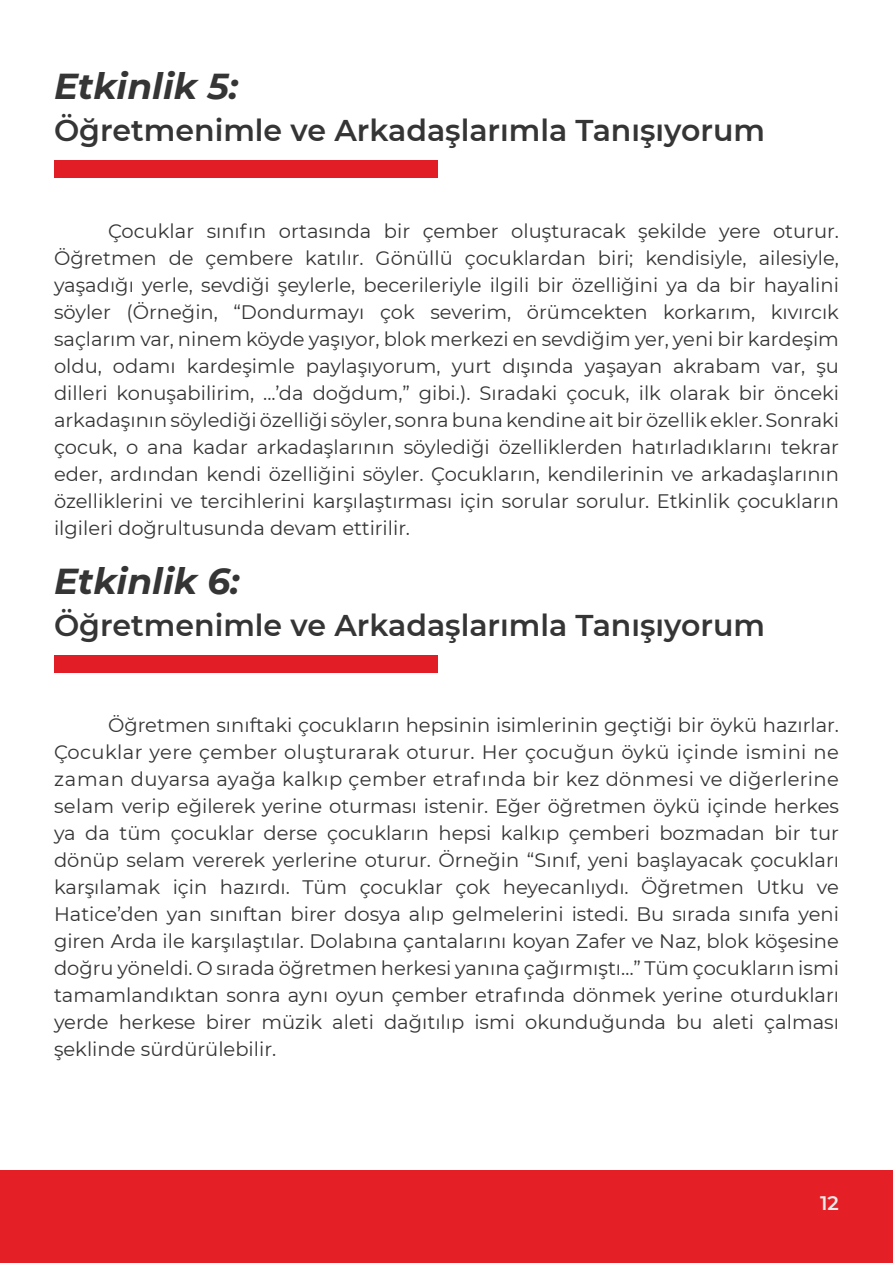
<style>
.page{position:relative;width:893px;height:1263px;background:#fff}
.page>*{position:absolute;margin:0;border:0;box-sizing:border-box;transform-origin:0 0}
.t1{font:italic 700 36px "Montserrat";color:#363536}
.t2{font:600 30px "Montserrat";color:#363536}
.t3{font:19.5px/27px "Montserrat";color:#363536;text-align:justify}
.t4{font:600 19.5px "Montserrat";color:#ebebeb}
</style>
<div class="page">
<div style="left:0;top:1171px;width:893px;height:92px;background:#e41f25"></div>
<div style="left:54px;top:161px;width:383px;height:17px;background:#e31d26"></div>
<div style="left:54px;top:655px;width:383px;height:18px;background:#e31d26"></div>
<h1 class="t1" style="left:54px;top:65px;width:186px">Etkinlik 5:</h1>
<h2 class="t2" style="left:54px;top:109px;width:713px">Öğretmenimle ve Arkadaşlarımla Tanışıyorum</h2>
<p class="t3" style="left:54px;top:217px;width:786px;text-indent:54px">Çocuklar sınıfın ortasında bir çember oluşturacak şekilde yere oturur.<br>Öğretmen de çembere katılır. Gönüllü çocuklardan biri; kendisiyle, ailesiyle, yaşadığı yerle, sevdiği şeylerle, becerileriyle ilgili bir özelliğini ya da bir hayalini söyler (Örneğin, “Dondurmayı çok severim, örümcekten korkarım, kıvırcık saçlarım var, ninem köyde yaşıyor, blok merkezi en sevdiğim yer, yeni bir kardeşim oldu, odamı kardeşimle paylaşıyorum, yurt dışında yaşayan akrabam var, şu dilleri konuşabilirim, ...’da doğdum,” gibi.). Sıradaki çocuk, ilk olarak bir önceki arkadaşının söylediği özelliği söyler, sonra buna kendine ait bir özellik ekler. Sonraki çocuk, o ana kadar arkadaşlarının söylediği özelliklerden hatırladıklarını tekrar eder, ardından kendi özelliğini söyler. Çocukların, kendilerinin ve arkadaşlarının özelliklerini ve tercihlerini karşılaştırması için sorular sorulur. Etkinlik çocukların ilgileri doğrultusunda devam ettirilir.</p>
<h1 class="t1" style="left:54px;top:560px;width:187px">Etkinlik 6:</h1>
<h2 class="t2" style="left:54px;top:604px;width:713px">Öğretmenimle ve Arkadaşlarımla Tanışıyorum</h2>
<p class="t3" style="left:54px;top:710px;width:786px;text-indent:54px">Öğretmen sınıftaki çocukların hepsinin isimlerinin geçtiği bir öykü hazırlar.<br>Çocuklar yere çember oluşturarak oturur. Her çocuğun öykü içinde ismini ne zaman duyarsa ayağa kalkıp çember etrafında bir kez dönmesi ve diğerlerine selam verip eğilerek yerine oturması istenir. Eğer öğretmen öykü içinde herkes ya da tüm çocuklar derse çocukların hepsi kalkıp çemberi bozmadan bir tur dönüp selam vererek yerlerine oturur. Örneğin “Sınıf, yeni başlayacak çocukları karşılamak için hazırdı. Tüm çocuklar çok heyecanlıydı. Öğretmen Utku ve Hatice’den yan sınıftan birer dosya alıp gelmelerini istedi. Bu sırada sınıfa yeni giren Arda ile karşılaştılar. Dolabına çantalarını koyan Zafer ve Naz, blok köşesine doğru yöneldi. O sırada öğretmen herkesi yanına çağırmıştı…” Tüm çocukların ismi tamamlandıktan sonra aynı oyun çember etrafında dönmek yerine oturdukları yerde herkese birer müzik aleti dağıtılıp ismi okunduğunda bu aleti çalması şeklinde sürdürülebilir.</p>
<p class="t4" style="left:820px;top:1192px;width:20px">12</p>
</div>
